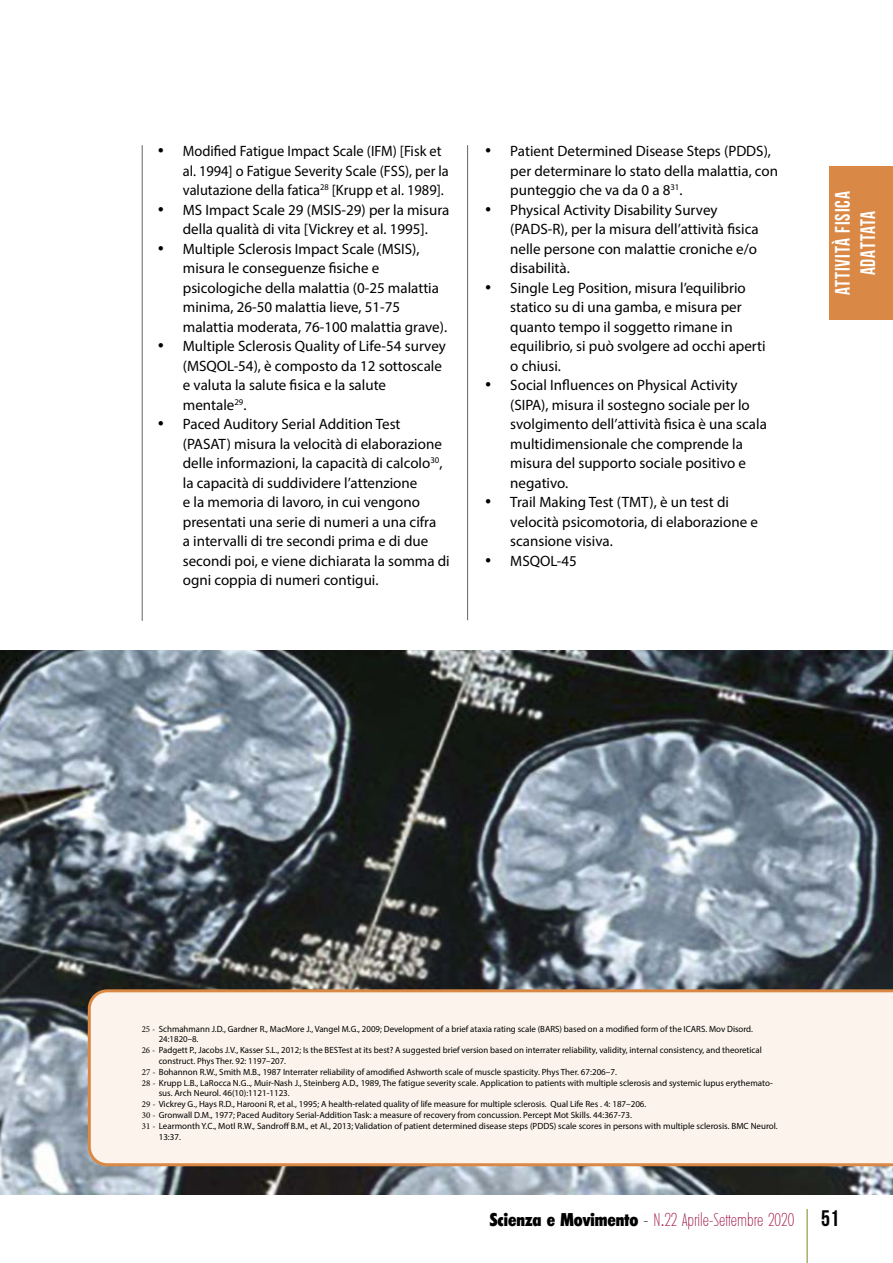
<style>
.page{position:relative;width:893px;height:1263px;background:#fff}
.page>*{position:absolute;margin:0;border:0;box-sizing:border-box;transform-origin:0 0}
.t1{font:21px/25.2px "Bebas Neue";letter-spacing:.05em;color:#fff;text-align:center;scale:.93 1}
.t2{font:200 condensed 18px "Limerick";color:#9e0d42;scale:.9 1}
.t3{font:15px/19.5px "Myriad Pro";color:#000}
.t4{font:15px/19.5px "Myriad Pro";color:#000;scale:.96 1}
.t5{font:9px "Myriad Pro";color:#000}
.s1{font-family:"Minion Pro"}
.s2{font-weight:800;color:#000}
.s3{color:#000}
.s4{font-family:"Arial Narrow";font-weight:400;font-stretch:normal}
.s5{font-family:"Bebas Neue";font-weight:400;font-stretch:normal;font-size:22.5px;color:#000}
</style>
<div class="page">
<div style="left:829px;top:167px;width:64px;height:153px;background:#da8845"></div>
<hr style="left:806px;top:1209px;width:2px;height:54px;background:#aaad72">
<hr style="left:142px;top:145px;width:1px;height:476px;background:#636363">
<hr style="left:467px;top:145px;width:1px;height:475px;background:#636363">
<img style="left:0;top:651px;width:893px;height:544px">
<svg style="left:88px;top:989px;width:805px;height:177px;background:#f8ebdf"></svg>
<p class="t4" style="left:183px;top:141px;width:279px;text-indent:-26px">• Modified Fatigue Impact Scale (IFM) [Fisk et al. 1994] o Fatigue Severity Scale (FSS), per la valutazione della fatica<sup>28</sup> [Krupp et al. 1989].</p>
<p class="t3" style="left:157px;top:200px;width:294px;text-align:center">• MS Impact Scale 29 (MSIS-29) per la misura della qualità di vita [Vickrey et al. 1995].</p>
<p class="t3" style="left:183px;top:239px;width:266px;text-indent:-26px">• Multiple Sclerosis Impact Scale (MSIS), misura le conseguenze fisiche e psicologiche della malattia (0-25 malattia minima, 26-50 malattia lieve, 51-75 malattia moderata, 76-100 malattia grave).</p>
<p class="t3" style="left:183px;top:336px;width:265px;text-indent:-26px">• Multiple Sclerosis Quality of Life-54 survey (MSQOL-54), è composto da 12 sottoscale e valuta la salute fisica e la salute mentale<sup>29</sup>.</p>
<p class="t3" style="left:183px;top:414px;width:268px;text-indent:-26px">• Paced Auditory Serial Addition Test (PASAT) misura la velocità di elaborazione delle informazioni, la capacità di calcolo<sup>30</sup>, la capacità di suddividere l’attenzione<br>e la memoria di lavoro, in cui vengono presentati una serie di numeri a una cifra<br>a intervalli di tre secondi prima e di due secondi poi, e viene dichiarata la somma di ogni coppia di numeri contigui.</p>
<p class="t3" style="left:510px;top:141px;width:269px;text-indent:-26px">• Patient Determined Disease Steps (PDDS), per determinare lo stato della malattia, con punteggio che va da 0 a 8<sup>31</sup>.</p>
<p class="t3" style="left:510px;top:200px;width:250px;text-indent:-26px">• Physical Activity Disability Survey (PADS-R), per la misura dell’attività fisica nelle persone con malattie croniche e/o disabilità.</p>
<p class="t3" style="left:510px;top:278px;width:257px;text-indent:-26px">• Single Leg Position, misura l’equilibrio statico su di una gamba, e misura per quanto tempo il soggetto rimane in equilibrio, si può svolgere ad occhi aperti o chiusi.</p>
<p class="t3" style="left:510px;top:375px;width:258px;text-indent:-26px">• Social Influences on Physical Activity (SIPA), misura il sostegno sociale per lo svolgimento dell’attività fisica è una scala multidimensionale che comprende la misura del supporto sociale positivo e negativo.</p>
<p class="t3" style="left:510px;top:492px;width:249px;text-indent:-26px">• Trail Making Test (TMT), è un test di velocità psicomotoria, di elaborazione e scansione visiva.</p>
<p class="t3" style="left:485px;top:551px;width:94px">• MSQOL-45</p>
<h1 class="t1" style="left:830px;top:295px;width:114px;rotate:-90deg">attività fisica adattata</h1>
<p class="t5" style="left:142px;top:1023px;width:613px"><span class="s1">25 -</span> Schmahmann J.D., Gardner R., MacMore J., Vangel M.G., 2009; Development of a brief ataxia rating scale (BARS) based on a modified form of the ICARS. Mov Disord.</p>
<p class="t5" style="left:159px;top:1034px;width:41px">24:1820–8.</p>
<p class="t5" style="left:142px;top:1045px;width:622px"><span class="s1">26 -</span> Padgett P., Jacobs J.V., Kasser S.L., 2012; Is the BESTest at its best? A suggested brief version based on interrater reliability, validity, internal consistency, and theoretical</p>
<p class="t5" style="left:159px;top:1055px;width:129px">construct. Phys Ther. 92: 1197–207.</p>
<p class="t5" style="left:142px;top:1066px;width:477px"><span class="s1">27 -</span> Bohannon R.W., Smith M.B., 1987 Interrater reliability of amodified Ashworth scale of muscle spasticity. Phys Ther. 67:206–7.</p>
<p class="t5" style="left:142px;top:1077px;width:633px"><span class="s1">28 -</span> Krupp L.B., LaRocca N.G.., Muir-Nash J., Steinberg A.D., 1989, The fatigue severity scale. Application to patients with multiple sclerosis and systemic lupus erythemato-</p>
<p class="t5" style="left:159px;top:1088px;width:133px">sus. Arch Neurol. 46(10):1121-1123.</p>
<p class="t5" style="left:142px;top:1099px;width:506px"><span class="s1">29 -</span> Vickrey G., Hays R.D., Harooni R, et al., 1995; A health-related quality of life measure for multiple sclerosis. Qual Life Res . 4: 187–206.</p>
<p class="t5" style="left:142px;top:1109px;width:492px"><span class="s1">30 -</span> Gronwall D.M., 1977; Paced Auditory Serial-Addition Task: a measure of recovery from concussion. Percept Mot Skills. 44:367-73.</p>
<p class="t5" style="left:142px;top:1120px;width:638px"><span class="s1">31 -</span> Learmonth Y.C., Motl R.W., Sandroff B.M., et Al., 2013; Validation of patient determined disease steps (PDDS) scale scores in persons with multiple sclerosis. BMC Neurol.</p>
<p class="t5" style="left:159px;top:1131px;width:24px">13:37.</p>
<p class="t2" style="left:490px;top:1209px;width:390px"><span class="s2">Scienza e Movimento</span> <span class="s3">-</span> N<span class="s4">.</span>22 Aprile-Settembre 2020 <span class="s5">51</span></p>
</div>
